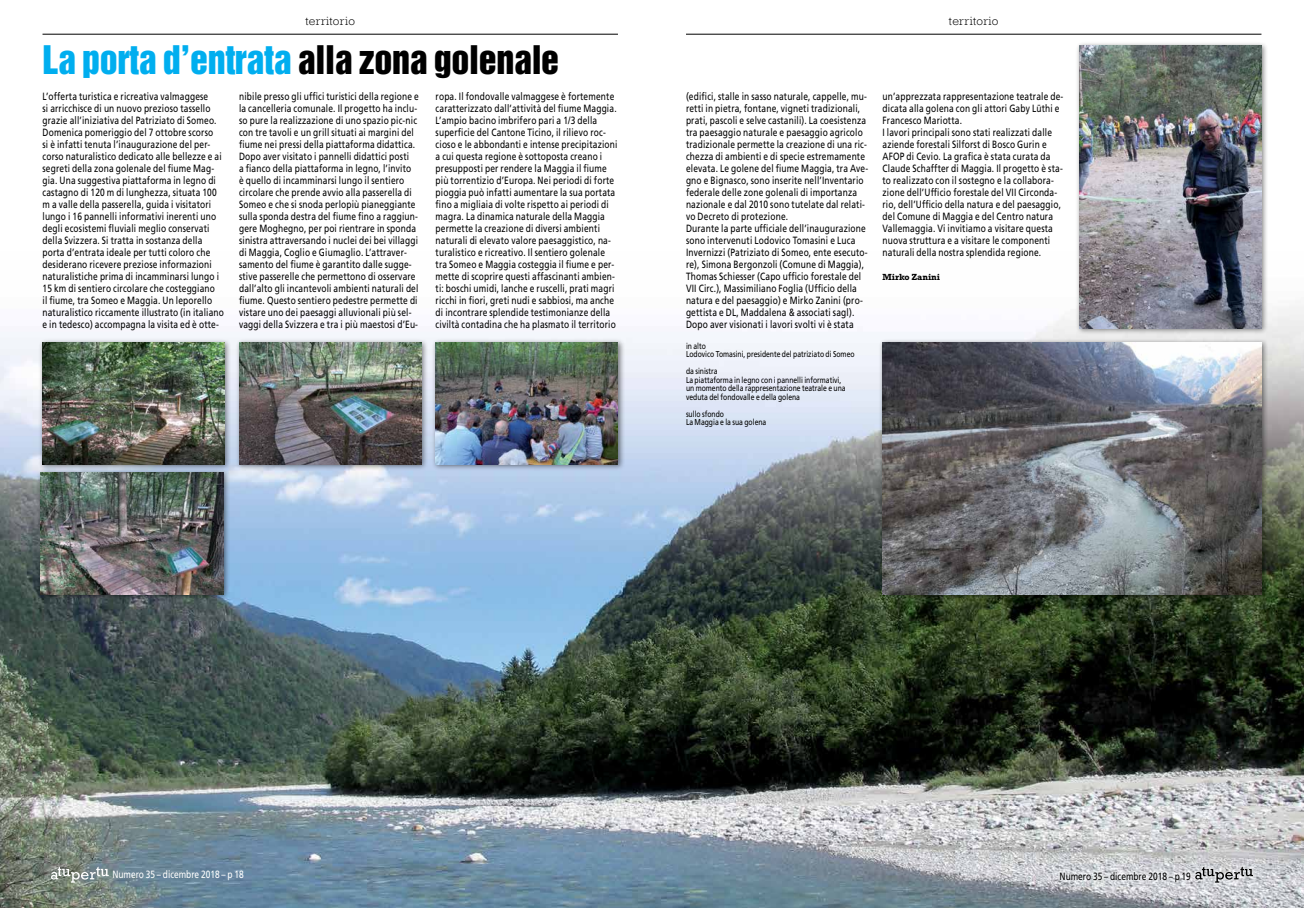
<style>
.page{position:relative;width:1304px;height:908px;background:#fff}
.page>*{position:absolute;margin:0;border:0;box-sizing:border-box;transform-origin:0 0}
.t1{font:36px "Helvetica Inserat LT Std";letter-spacing:-.01em;color:#00aeef}
.t2{font:300 12px "Rockwell Std";letter-spacing:.025em;color:#000}
.t3{font:10.5px/12px "Frutiger LT Std";letter-spacing:.02em;color:#000;scale:.8 1}
.t4{font:10.5px "Frutiger LT Std";color:#fff;scale:.8 1}
.t5{font:10.5px "Frutiger LT Std";color:#000;scale:.8 1}
.t6{font:700 9px "Rockwell Std";color:#000}
.t7{font:8.5px/8.5px "Frutiger LT Std";color:#000;scale:.8 1}
.s1{color:#000}
</style>
<div class="page">
<img style="left:0;top:306px;width:1304px;height:601px">
<hr style="left:43px;top:34px;width:575px;height:1px;background:#000">
<svg style="left:51px;top:866px;width:58px;height:16px"></svg>
<hr style="left:686px;top:34px;width:575px;height:1px;background:#000">
<svg style="left:1058px;top:868px;width:135px;height:15px;background:#d8dadd"></svg>
<svg style="left:1193px;top:863px;width:63px;height:21px"></svg>
<svg style="left:1195px;top:866px;width:58px;height:16px"></svg>
<div style="left:38px;top:338px;width:194px;height:133px;background:#000;opacity:.5"></div>
<img style="left:43px;top:342px;width:182px;height:122px">
<div style="left:878px;top:338px;width:390px;height:263px;background:#000;opacity:.5"></div>
<img style="left:883px;top:342px;width:378px;height:252px">
<div style="left:37px;top:468px;width:193px;height:133px;background:#000;opacity:.5"></div>
<img style="left:41px;top:472px;width:182px;height:122px">
<div style="left:235px;top:338px;width:193px;height:133px;background:#000;opacity:.5"></div>
<img style="left:239px;top:342px;width:182px;height:122px">
<div style="left:1075px;top:41px;width:193px;height:294px;background:#000;opacity:.5"></div>
<img style="left:1079px;top:45px;width:182px;height:283px">
<div style="left:432px;top:338px;width:193px;height:133px;background:#000;opacity:.5"></div>
<img style="left:436px;top:342px;width:182px;height:122px">
<p class="t2" style="left:305px;top:14px;width:51px">territorio</p>
<h1 class="t1" style="left:43px;top:38px;width:518px">La porta d’entrata <span class="s1">alla zona golenale</span></h1>
<p class="t2" style="left:949px;top:14px;width:51px">territorio</p>
<p class="t3" style="left:43px;top:90px;width:228px">L’offerta turistica e ricreativa valmaggese<br>si arricchisce di un nuovo prezioso tassello grazie all’iniziativa del Patriziato di Someo.<br>Domenica pomeriggio del 7 ottobre scorso<br>si è infatti tenuta l’inaugurazione del per&shy;corso naturalistico dedicato alle bellezze e ai segreti della zona golenale del fiume Mag&shy;gia. Una suggestiva piattaforma in legno di castagno di 120 m di lunghezza, situata 100 m a valle della passerella, guida i visitatori lungo i 16 pannelli informativi inerenti uno degli ecosistemi fluviali meglio conservati della Svizzera. Si tratta in sostanza della porta d’entrata ideale per tutti coloro che desiderano ricevere preziose informazioni naturalistiche prima di incamminarsi lungo i 15 km di sentiero circolare che costeggiano<br>il fiume, tra Someo e Maggia. Un leporello naturalistico riccamente illustrato (in italiano e in tedesco) accompagna la visita ed è otte-</p>
<p class="t3" style="left:239px;top:90px;width:226px">nibile presso gli uffici turistici della regione e la cancelleria comunale. Il progetto ha inclu&shy;so pure la realizzazione di uno spazio pic-nic con tre tavoli e un grill situati ai margini del fiume nei pressi della piattaforma didattica.<br>Dopo aver visitato i pannelli didattici posti<br>a fianco della piattaforma in legno, l’invito<br>è quello di incamminarsi lungo il sentiero circolare che prende avvio alla passerella di Someo e che si snoda perlopiù pianeggiante sulla sponda destra del fiume fino a raggiun&shy;gere Moghegno, per poi rientrare in sponda sinistra attraversando i nuclei dei bei villaggi di Maggia, Coglio e Giumaglio. L’attraver&shy;samento del fiume è garantito dalle sugge&shy;stive passerelle che permettono di osservare dall’alto gli incantevoli ambienti naturali del fiume. Questo sentiero pedestre permette di vistare uno dei paesaggi alluvionali più sel&shy;vaggi della Svizzera e tra i più maestosi d’Eu-</p>
<p class="t3" style="left:436px;top:90px;width:229px">ropa. Il fondovalle valmaggese è fortemente caratterizzato dall’attività del fiume Maggia.<br>L’ampio bacino imbrifero pari a 1/3 della superficie del Cantone Ticino, il rilievo roc&shy;cioso e le abbondanti e intense precipitazioni a cui questa regione è sottoposta creano i presupposti per rendere la Maggia il fiume più torrentizio d’Europa. Nei periodi di forte pioggia può infatti aumentare la sua portata fino a migliaia di volte rispetto ai periodi di magra. La dinamica naturale della Maggia permette la creazione di diversi ambienti naturali di elevato valore paesaggistico, na&shy;turalistico e ricreativo. Il sentiero golenale tra Someo e Maggia costeggia il fiume e per&shy;mette di scoprire questi affascinanti ambien&shy;ti: boschi umidi, lanche e ruscelli, prati magri ricchi in fiori, greti nudi e sabbiosi, ma anche di incontrare splendide testimonianze della civiltà contadina che ha plasmato il territorio</p>
<p class="t3" style="left:686px;top:90px;width:229px">(edifici, stalle in sasso naturale, cappelle, mu&shy;retti in pietra, fontane, vigneti tradizionali, prati, pascoli e selve castanili). La coesistenza tra paesaggio naturale e paesaggio agricolo tradizionale permette la creazione di una ric&shy;chezza di ambienti e di specie estremamente elevata. Le golene del fiume Maggia, tra Ave&shy;gno e Bignasco, sono inserite nell’Inventario federale delle zone golenali di importanza nazionale e dal 2010 sono tutelate dal relati&shy;vo Decreto di protezione.<br>Durante la parte ufficiale dell’inaugurazione sono intervenuti Lodovico Tomasini e Luca Invernizzi (Patriziato di Someo, ente esecuto&shy;re), Simona Bergonzoli (Comune di Maggia), Thomas Schiesser (Capo ufficio forestale del VII Circ.), Massimiliano Foglia (Ufficio della natura e del paesaggio) e Mirko Zanini (pro&shy;gettista e DL, Maddalena &amp; associati sagl).<br>Dopo aver visionati i lavori svolti vi è stata</p>
<p class="t3" style="left:883px;top:90px;width:228px">un’apprezzata rappresentazione teatrale de&shy;dicata alla golena con gli attori Gaby Lüthi e Francesco Mariotta.<br>I lavori principali sono stati realizzati dalle aziende forestali Silforst di Bosco Gurin e AFOP di Cevio. La grafica è stata curata da Claude Schaffter di Maggia. Il progetto è sta&shy;to realizzato con il sostegno e la collabora&shy;zione dell’Ufficio forestale del VII Circonda&shy;rio, dell’Ufficio della natura e del paesaggio, del Comune di Maggia e del Centro natura Vallemaggia. Vi invitiamo a visitare questa nuova struttura e a visitare le componenti naturali della nostra splendida regione.</p>
<p class="t6" style="left:883px;top:272px;width:59px">Mirko Zanini</p>
<p class="t4" style="left:112px;top:867px;width:166px">Numero 35 – dicembre 2018 – p 18</p>
<p class="t7" style="left:686px;top:341px;width:212px">in alto<br>Lodovico Tomasini, presidente del patriziato di Someo</p>
<p class="t7" style="left:686px;top:367px;width:201px">da sinistra<br>La piattaforma in legno con i pannelli informativi, un momento della rappresentazione teatrale e una veduta del fondovalle e della golena</p>
<p class="t7" style="left:686px;top:409px;width:102px">sullo sfondo<br>La Maggia e la sua golena</p>
<p class="t5" style="left:1060px;top:869px;width:166px">Numero 35 – dicembre 2018 – p 19</p>
</div>
